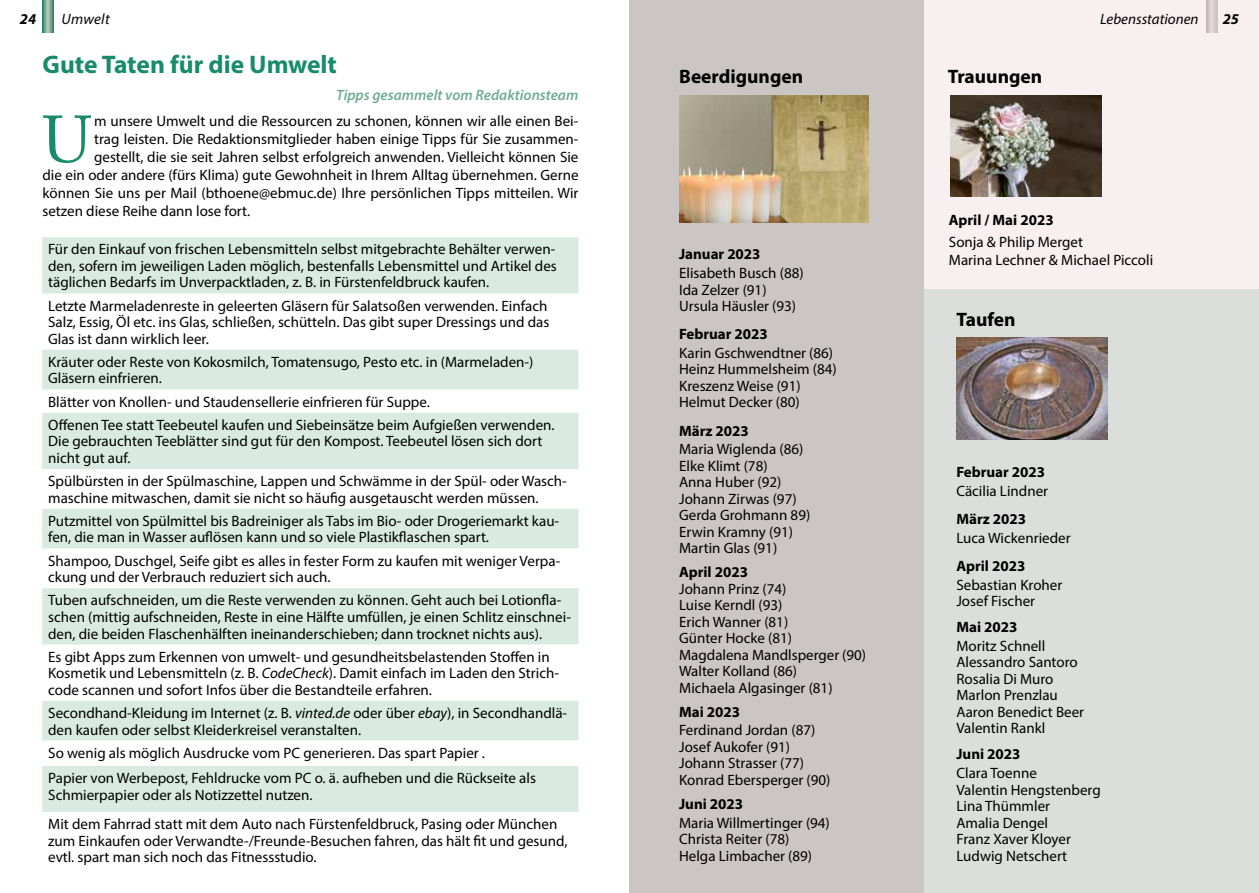
<style>
.page{position:relative;width:1259px;height:893px;background:#fff}
.page>*{position:absolute;margin:0;border:0;box-sizing:border-box;transform-origin:0 0}
.t1{font:65.7px "Adobe Caslon Pro";color:#188c68}
.t2{font:700 25.5px "Myriad Pro";color:#188c68}
.t3{font:700 19.5px "Myriad Pro";color:#000}
.t4{font:15px/16.5px "Myriad Pro";color:#000}
.t5{font:700 15px "Myriad Pro";color:#000}
.t6{font:italic 600 15px "Myriad Pro";color:#6fad91}
.t7{font:italic 15px "Myriad Pro";color:#000}
.t8{font:italic 700 15px "Myriad Pro";color:#000}
.s1{font-style:italic}
</style>
<div class="page">
<div style="left:629px;top:0;width:295px;height:893px;background:#cbc6c3"></div>
<div style="left:924px;top:288px;width:335px;height:605px;background:#dbdfdb"></div>
<div style="left:924px;top:0;width:335px;height:288px;background:#f8eff1"></div>
<img style="left:950px;top:95px;width:151px;height:102px">
<svg style="left:42px;top:237px;width:536px;height:575px;fill:#d9eae0"></svg>
<img style="left:956px;top:338px;width:151px;height:101px">
<img style="left:679px;top:95px;width:189px;height:128px">
<svg style="left:43px;top:0;width:10px;height:33px"></svg>
<svg style="left:1206px;top:0;width:11px;height:33px"></svg>
<p class="t8" style="left:20px;top:9px;width:18px">24</p>
<p class="t7" style="left:61px;top:10px;width:50px">Umwelt</p>
<p class="t7" style="left:1100px;top:10px;width:100px">Lebensstationen</p>
<p class="t8" style="left:1222px;top:9px;width:18px">25</p>
<h2 class="t2" style="left:43px;top:48px;width:296px">Gute Taten für die Umwelt</h2>
<p class="t6" style="left:336px;top:86px;width:244px">Tipps gesammelt vom Redaktionsteam</p>
<h1 class="t1" style="left:43px;top:101px;width:50px">U</h1>
<p class="t4" style="left:94px;top:112px;width:486px">m unsere Umwelt und die Ressourcen zu schonen, können wir alle einen Bei-</p>
<p class="t4" style="left:94px;top:130px;width:486px">trag leisten. Die Redaktionsmitglieder haben einige Tipps für Sie zusammen-</p>
<p class="t4" style="left:94px;top:148px;width:486px">gestellt, die sie seit Jahren selbst erfolgreich anwenden. Vielleicht können Sie</p>
<p class="t4" style="left:43px;top:166px;width:537px">die ein oder andere (fürs Klima) gute Gewohnheit in Ihrem Alltag übernehmen. Gerne</p>
<p class="t4" style="left:43px;top:184px;width:537px">können Sie uns per Mail (bthoene@ebmuc.de) Ihre persönlichen Tipps mitteilen. Wir</p>
<p class="t4" style="left:43px;top:202px;width:209px">setzen diese Reihe dann lose fort.</p>
<p class="t4" style="left:48px;top:241px;width:510px;text-align:justify">Für den Einkauf von frischen Lebensmitteln selbst mitgebrachte Behälter verwen&shy;den, sofern im jeweiligen Laden möglich, bestenfalls Lebensmittel und Artikel des täglichen Bedarfs im Unverpacktladen, z. B. in Fürstenfeldbruck kaufen.</p>
<p class="t4" style="left:48px;top:297px;width:503px">Letzte Marmeladenreste in geleerten Gläsern für Salatsoßen verwenden. Einfach<br>Salz, Essig, Öl etc. ins Glas, schließen, schütteln. Das gibt super Dressings und das<br>Glas ist dann wirklich leer.</p>
<p class="t4" style="left:48px;top:353px;width:487px">Kräuter oder Reste von Kokosmilch, Tomatensugo, Pesto etc. in (Marmeladen-)<br>Gläsern einfrieren.</p>
<p class="t4" style="left:48px;top:390px;width:508px;line-height:23.2px">Blätter von Knollen- und Staudensellerie einfrieren für Suppe.<br>Offenen Tee statt Teebeutel kaufen und Siebeinsätze beim Aufgießen verwenden.</p>
<p class="t4" style="left:48px;top:433px;width:496px">Die gebrauchten Teeblätter sind gut für den Kompost. Teebeutel lösen sich dort nicht gut auf.</p>
<p class="t4" style="left:48px;top:473px;width:520px">Spülbürsten in der Spülmaschine, Lappen und Schwämme in der Spül- oder Wasch&shy;maschine mitwaschen, damit sie nicht so häufig ausgetauscht werden müssen.</p>
<p class="t4" style="left:48px;top:512px;width:512px">Putzmittel von Spülmittel bis Badreiniger als Tabs im Bio- oder Drogeriemarkt kau&shy;fen, die man in Wasser auflösen kann und so viele Plastikflaschen spart.</p>
<p class="t4" style="left:48px;top:552px;width:514px">Shampoo, Duschgel, Seife gibt es alles in fester Form zu kaufen mit weniger Verpa&shy;ckung und der Verbrauch reduziert sich auch.</p>
<p class="t4" style="left:48px;top:592px;width:524px">Tuben aufschneiden, um die Reste verwenden zu können. Geht auch bei Lotionfla&shy;schen (mittig aufschneiden, Reste in eine Hälfte umfüllen, je einen Schlitz einschnei&shy;den, die beiden Flaschenhälften ineinanderschieben; dann trocknet nichts aus).</p>
<p class="t4" style="left:48px;top:648px;width:512px">Es gibt Apps zum Erkennen von umwelt- und gesundheitsbelastenden Stoffen in<br>Kosmetik und Lebensmitteln (z. B. <span class="s1">CodeCheck</span>). Damit einfach im Laden den Strich&shy;code scannen und sofort Infos über die Bestandteile erfahren.</p>
<p class="t4" style="left:48px;top:704px;width:520px">Secondhand-Kleidung im Internet (z. B. <span class="s1">vinted.de</span> oder über <span class="s1">ebay</span>), in Secondhandlä&shy;den kaufen oder selbst Kleiderkreisel veranstalten.</p>
<p class="t4" style="left:48px;top:740px;width:489px;line-height:25.5px">So wenig als möglich Ausdrucke vom PC generieren. Das spart Papier .<br>Papier von Werbepost, Fehldrucke vom PC o. ä. aufheben und die Rückseite als</p>
<p class="t4" style="left:48px;top:780px;width:511px;line-height:29.5px">Schmierpapier oder als Notizzettel nutzen.<br>Mit dem Fahrrad statt mit dem Auto nach Fürstenfeldbruck, Pasing oder München</p>
<p class="t4" style="left:48px;top:832px;width:521px">zum Einkaufen oder Verwandte-/Freunde-Besuchen fahren, das hält fit und gesund, evtl. spart man sich noch das Fitnessstudio.</p>
<h3 class="t3" style="left:679px;top:64px;width:126px">Beerdigungen</h3>
<p class="t5" style="left:679px;top:245px;width:83px">Januar 2023</p>
<p class="t4" style="left:679px;top:264px;width:126px">Elisabeth Busch (88)<br>Ida Zelzer (91)<br>Ursula Häusler (93)</p>
<p class="t5" style="left:679px;top:324px;width:90px">Februar 2023</p>
<p class="t4" style="left:679px;top:344px;width:159px">Karin Gschwendtner (86)<br>Heinz Hummelsheim (84)<br>Kreszenz Weise (91)<br>Helmut Decker (80)</p>
<p class="t5" style="left:679px;top:421px;width:71px">März 2023</p>
<p class="t4" style="left:679px;top:441px;width:133px">Maria Wiglenda (86)<br>Elke Klimt (78)<br>Anna Huber (92)<br>Johann Zirwas (97)<br>Gerda Grohmann 89)<br>Erwin Kramny (91)<br>Martin Glas (91)</p>
<p class="t5" style="left:679px;top:562px;width:70px">April 2023</p>
<p class="t4" style="left:679px;top:580px;width:188px">Johann Prinz (74)<br>Luise Kerndl (93)<br>Erich Wanner (81)<br>Günter Hocke (81)<br>Magdalena Mandlsperger (90)<br>Walter Kolland (86)<br>Michaela Algasinger (81)</p>
<p class="t5" style="left:679px;top:702px;width:63px">Mai 2023</p>
<p class="t4" style="left:679px;top:722px;width:153px">Ferdinand Jordan (87)<br>Josef Aukofer (91)<br>Johann Strasser (77)<br>Konrad Ebersperger (90)</p>
<p class="t5" style="left:679px;top:794px;width:66px">Juni 2023</p>
<p class="t4" style="left:679px;top:814px;width:152px">Maria Willmertinger (94)<br>Christa Reiter (78)<br>Helga Limbacher (89)</p>
<h3 class="t3" style="left:948px;top:64px;width:96px">Trauungen</h3>
<p class="t5" style="left:949px;top:210px;width:106px">April / Mai 2023</p>
<p class="t4" style="left:949px;top:233px;width:206px;line-height:18px">Sonja &amp; Philip Merget<br>Marina Lechner &amp; Michael Piccoli</p>
<h3 class="t3" style="left:956px;top:307px;width:61px">Taufen</h3>
<p class="t5" style="left:956px;top:462px;width:90px">Februar 2023</p>
<p class="t4" style="left:956px;top:482px;width:93px">Cäcilia Lindner</p>
<p class="t5" style="left:956px;top:509px;width:71px">März 2023</p>
<p class="t4" style="left:956px;top:529px;width:116px">Luca Wickenrieder</p>
<p class="t5" style="left:956px;top:556px;width:70px">April 2023</p>
<p class="t4" style="left:956px;top:576px;width:107px">Sebastian Kroher<br>Josef Fischer</p>
<p class="t5" style="left:956px;top:617px;width:63px">Mai 2023</p>
<p class="t4" style="left:956px;top:637px;width:129px">Moritz Schnell<br>Alessandro Santoro<br>Rosalia Di Muro<br>Marlon Prenzlau<br>Aaron Benedict Beer<br>Valentin Rankl</p>
<p class="t5" style="left:956px;top:745px;width:66px">Juni 2023</p>
<p class="t4" style="left:956px;top:765px;width:146px">Clara Toenne<br>Valentin Hengstenberg<br>Lina Thümmler<br>Amalia Dengel<br>Franz Xaver Kloyer<br>Ludwig Netschert</p>
</div>
